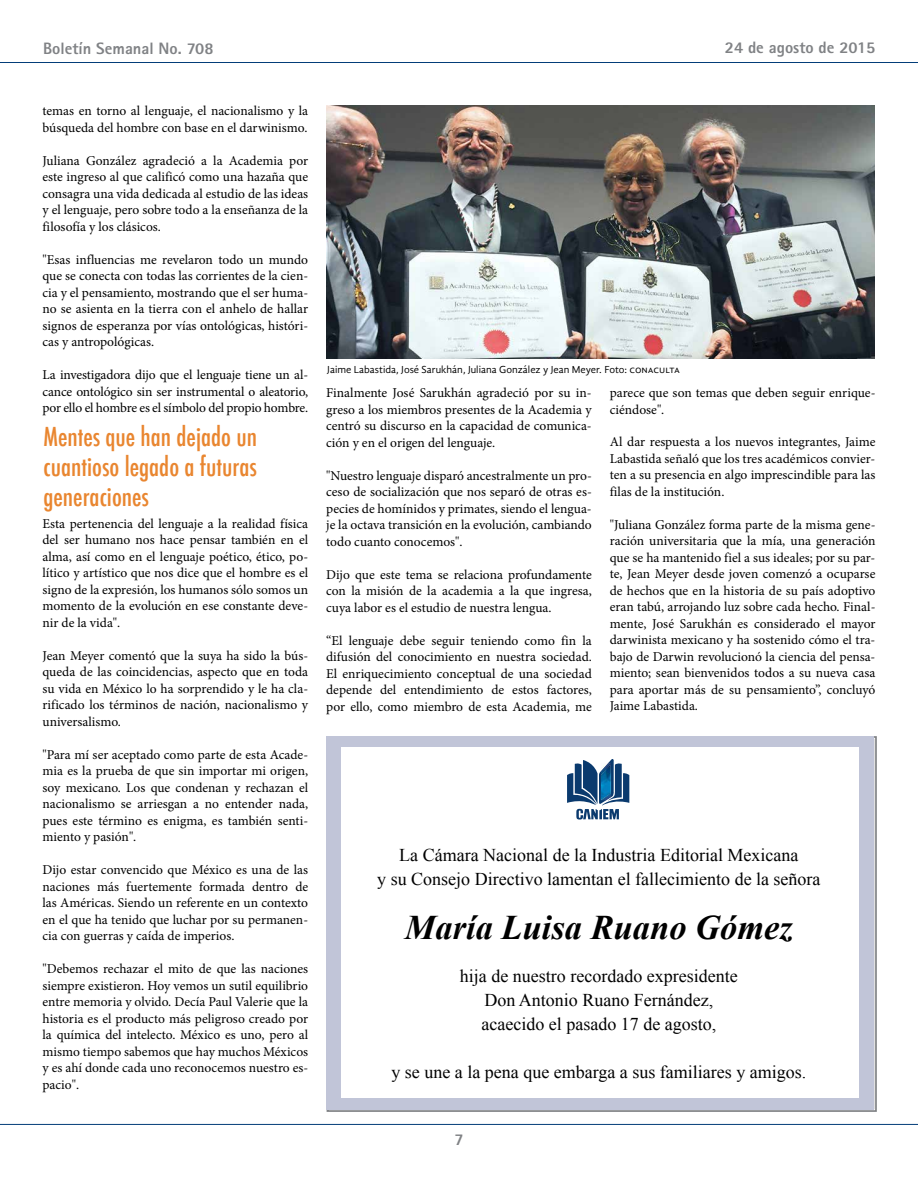
<style>
.page{position:relative;width:918px;height:1188px;background:#fff}
.page>*{position:absolute;margin:0;border:0;box-sizing:border-box;transform-origin:0 0}
.t1{font:italic 700 34.5px "Times New Roman";color:#000}
.t2{font:500 condensed 25.5px/30px "Futura";color:#e98630;text-align:justify}
.t3{font:18px/24px "Times New Roman";color:#000;text-align:center}
.t4{font:800 16.5px "Rotis Sans Serif";color:#808285}
.t5{font:13.5px/16.5px "Minion Pro";letter-spacing:-.005em;color:#000;text-align:justify}
.t6{font:10.5px "Gandhi Sans";color:#000}
</style>
<div class="page">
<hr style="left:0;top:62px;width:918px;height:1px;background:#033d79">
<hr style="left:0;top:1124px;width:918px;height:1px;background:#033d79">
<div style="left:326px;top:736px;width:548px;height:373px;background:#c1c5d8"></div>
<div style="left:342px;top:747px;width:517px;height:351px;background:#fff"></div>
<svg style="left:567px;top:759px;width:62px;height:61px"></svg>
<img style="left:601px;top:764px;width:10px;height:36px">
<img style="left:326px;top:105px;width:549px;height:254px">
<p class="t4" style="left:43px;top:38px;width:172px">Boletín Semanal No. 708</p>
<p class="t4" style="left:725px;top:37px;width:152px">24 de agosto de 2015</p>
<p class="t5" style="left:43px;top:103px;width:267px">temas en torno al lenguaje, el nacionalismo y la búsqueda del hombre con base en el darwinismo.</p>
<p class="t5" style="left:43px;top:152px;width:267px">Juliana González agradeció a la Academia por este ingreso al que calificó como una hazaña que consagra una vida dedicada al estudio de las ideas y el lenguaje, pero sobre todo a la enseñanza de la filosofía y los clásicos.</p>
<p class="t5" style="left:43px;top:251px;width:267px">"Esas influencias me revelaron todo un mundo que se conecta con todas las corrientes de la cien&shy;cia y el pensamiento, mostrando que el ser huma&shy;no se asienta en la tierra con el anhelo de hallar signos de esperanza por vías ontológicas, históri&shy;cas y antropológicas.</p>
<p class="t5" style="left:43px;top:367px;width:267px">La investigadora dijo que el lenguaje tiene un al&shy;cance ontológico sin ser instrumental o aleatorio, por ello el hombre es el símbolo del propio hombre.</p>
<h2 class="t2" style="left:43px;top:422px;width:215px">Mentes que han dejado un cuantioso legado a futuras generaciones</h2>
<p class="t5" style="left:43px;top:515px;width:267px">Esta pertenencia del lenguaje a la realidad física del ser humano nos hace pensar también en el alma, así como en el lenguaje poético, ético, po&shy;lítico y artístico que nos dice que el hombre es el signo de la expresión, los humanos sólo somos un momento de la evolución en ese constante deve&shy;nir de la vida".</p>
<p class="t5" style="left:43px;top:647px;width:267px">Jean Meyer comentó que la suya ha sido la bús&shy;queda de las coincidencias, aspecto que en toda su vida en México lo ha sorprendido y le ha cla&shy;rificado los términos de nación, nacionalismo y universalismo.</p>
<p class="t5" style="left:43px;top:746px;width:267px">"Para mí ser aceptado como parte de esta Acade&shy;mia es la prueba de que sin importar mi origen, soy mexicano. Los que condenan y rechazan el nacionalismo se arriesgan a no entender nada, pues este término es enigma, es también senti&shy;miento y pasión".</p>
<p class="t5" style="left:43px;top:862px;width:267px">Dijo estar convencido que México es una de las naciones más fuertemente formada dentro de las Américas. Siendo un referente en un contexto en el que ha tenido que luchar por su permanen&shy;cia con guerras y caída de imperios.</p>
<p class="t5" style="left:43px;top:961px;width:267px">"Debemos rechazar el mito de que las naciones siempre existieron. Hoy vemos un sutil equilibrio entre memoria y olvido. Decía Paul Valerie que la historia es el producto más peligroso creado por la química del intelecto. México es uno, pero al mismo tiempo sabemos que hay muchos Méxicos y es ahí donde cada uno reconocemos nuestro es&shy;pacio".</p>
<p class="t6" style="left:327px;top:364px;width:354px">Jaime Labastida, José Sarukhán, Juliana González y Jean Meyer. Foto: conaculta</p>
<p class="t5" style="left:326px;top:385px;width:267px">Finalmente José Sarukhán agradeció por su in&shy;greso a los miembros presentes de la Academia y centró su discurso en la capacidad de comunica&shy;ción y en el origen del lenguaje.</p>
<p class="t5" style="left:326px;top:467px;width:267px">"Nuestro lenguaje disparó ancestralmente un pro&shy;ceso de socialización que nos separó de otras es&shy;pecies de homínidos y primates, siendo el lengua&shy;je la octava transición en la evolución, cambiando todo cuanto conocemos".</p>
<p class="t5" style="left:326px;top:566px;width:267px">Dijo que este tema se relaciona profundamente con la misión de la academia a la que ingresa, cuya labor es el estudio de nuestra lengua.</p>
<p class="t5" style="left:326px;top:632px;width:267px">“El lenguaje debe seguir teniendo como fin la difusión del conocimiento en nuestra sociedad.<br>El enriquecimiento conceptual de una sociedad depende del entendimiento de estos factores, por ello, como miembro de esta Academia, me</p>
<p class="t5" style="left:610px;top:385px;width:267px">parece que son temas que deben seguir enrique&shy;ciéndose".</p>
<p class="t5" style="left:610px;top:434px;width:267px">Al dar respuesta a los nuevos integrantes, Jaime Labastida señaló que los tres académicos convier&shy;ten a su presencia en algo imprescindible para las filas de la institución.</p>
<p class="t5" style="left:610px;top:516px;width:267px">"Juliana González forma parte de la misma gene&shy;ración universitaria que la mía, una generación que se ha mantenido fiel a sus ideales; por su par&shy;te, Jean Meyer desde joven comenzó a ocuparse de hechos que en la historia de su país adoptivo eran tabú, arrojando luz sobre cada hecho. Final&shy;mente, José Sarukhán es considerado el mayor darwinista mexicano y ha sostenido cómo el tra&shy;bajo de Darwin revolucionó la ciencia del pensa&shy;miento; sean bienvenidos todos a su nueva casa para aportar más de su pensamiento”, concluyó Jaime Labastida.</p>
<h3 class="t3" style="left:377px;top:843px;width:445px">La Cámara Nacional de la Industria Editorial Mexicana<br>y su Consejo Directivo lamentan el fallecimiento de la señora</h3>
<h1 class="t1" style="left:405px;top:904px;width:390px">María Luisa Ruano Gómez</h1>
<h3 class="t3" style="left:460px;top:964px;width:279px">hija de nuestro recordado expresidente<br>Don Antonio Ruano Fernández, acaecido el pasado 17 de agosto,</h3>
<h3 class="t3" style="left:391px;top:1060px;width:417px">y se une a la pena que embarga a sus familiares y amigos.</h3>
<p class="t4" style="left:455px;top:1129px;width:11px">7</p>
</div>
